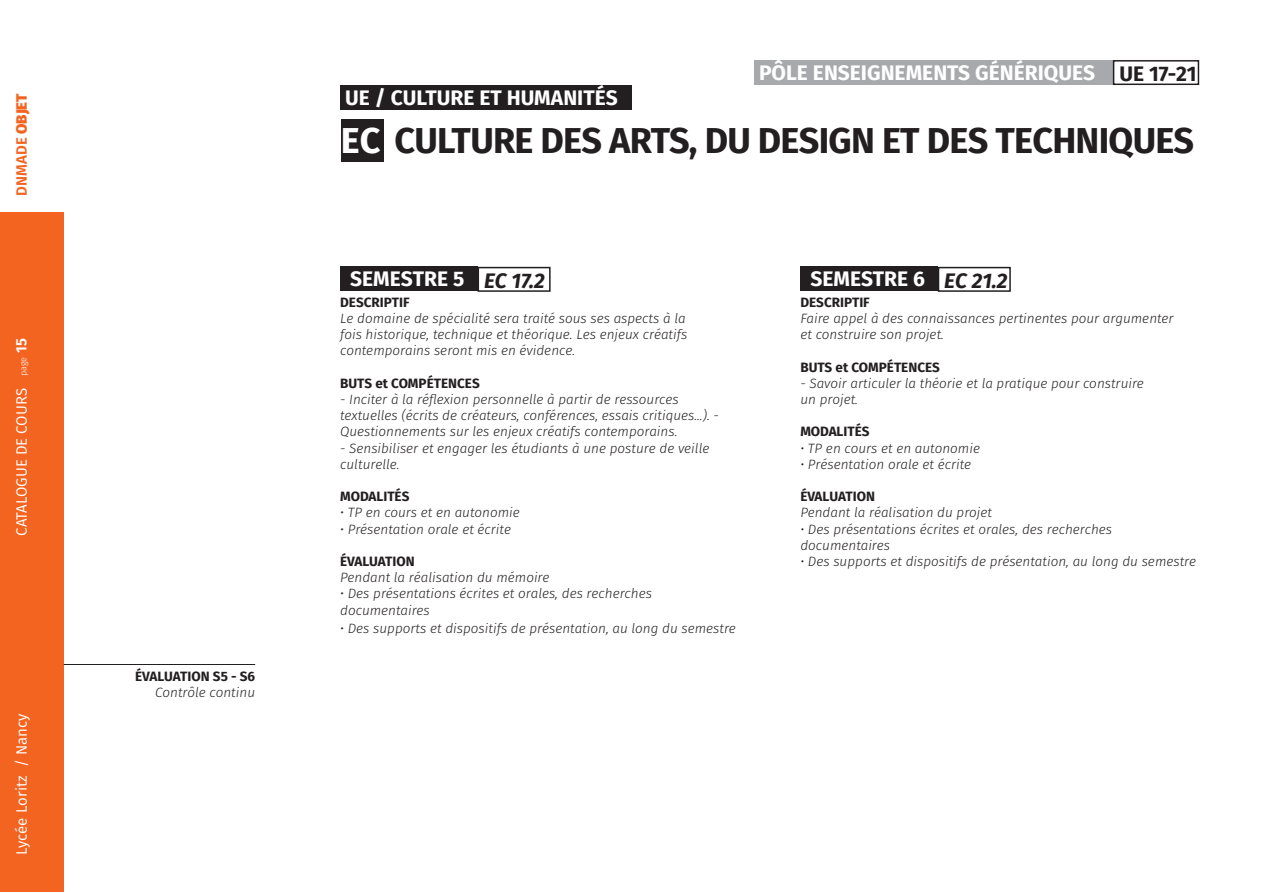
<style>
.page{position:relative;width:1263px;height:893px;background:#fff}
.page>*{position:absolute;margin:0;border:0;box-sizing:border-box;transform-origin:0 0}
.t1{font:700 36px "Fira Sans";letter-spacing:-.02em;color:#231f20}
.t2{font:700 21px "Fira Sans";color:#fff}
.t3{font:italic 700 21px "Fira Sans";color:#231f20}
.t4{font:700 21px "Fira Sans";color:#231f20}
.t5{font:15px "Fira Sans";color:#fff}
.t6{font:600 15px "Fira Sans";color:#f36421}
.t7{font:italic 300 13.5px/16.2px "Fira Sans";color:#231f20}
.t8{font:700 13.5px "Fira Sans";color:#231f20}
.t9{font:300 9px "Fira Sans";color:#fff}
.s1{font-weight:800}
.s2{font-weight:600;font-size:15px}
.s3{color:#fff}
</style>
<div class="page">
<div style="left:0;top:213px;width:64px;height:679px;background:#f36421"></div>
<div style="left:340px;top:86px;width:291px;height:24px;background:#231f20"></div>
<div style="left:340px;top:266px;width:137px;height:25px;background:#231f20"></div>
<div style="left:800px;top:266px;width:138px;height:25px;background:#231f20"></div>
<div style="left:754px;top:61px;width:359px;height:24px;background:#a8a9ad"></div>
<div style="left:1113px;top:60px;width:86px;height:25px;border:2px solid #231f20"></div>
<div style="left:477px;top:267px;width:74px;height:25px;border:2px solid #231f20"></div>
<div style="left:938px;top:267px;width:73px;height:25px;border:2px solid #231f20"></div>
<div style="left:341px;top:119px;width:42px;height:43px;background:#231f20"></div>
<hr style="left:64px;top:664px;width:191px;height:1px;background:#231f20">
<p class="t6" style="left:9px;top:196px;width:104px;rotate:-90deg">DNMADE <span class="s1">OBJET</span></p>
<p class="t9" style="left:17px;top:376px;width:40px;rotate:-90deg">page <span class="s2">15</span></p>
<p class="t5" style="left:10px;top:536px;width:149px;rotate:-90deg">CATALOGUE DE COURS</p>
<p class="t5" style="left:10px;top:855px;width:142px;rotate:-90deg">Lycée Loritz / Nancy</p>
<p class="t8" style="left:135px;top:665px;width:121px">ÉVALUATION S5 - S6</p>
<p class="t7" style="left:155px;top:684px;width:101px">Contrôle continu</p>
<p class="t2" style="left:345px;top:80px;width:274px">UE / CULTURE ET HUMANITÉS</p>
<p class="t2" style="left:759px;top:55px;width:338px">PÔLE ENSEIGNEMENTS GÉNÉRIQUES</p>
<p class="t4" style="left:1119px;top:56px;width:79px">UE 17-21</p>
<p class="t1" style="left:341px;top:110px;width:855px"><span class="s3">EC</span> CULTURE DES ARTS, DU DESIGN ET DES TECHNIQUES</p>
<p class="t2" style="left:350px;top:261px;width:116px">SEMESTRE 5</p>
<p class="t2" style="left:810px;top:261px;width:116px">SEMESTRE 6</p>
<p class="t3" style="left:484px;top:263px;width:62px">EC 17.2</p>
<p class="t3" style="left:944px;top:263px;width:65px">EC 21.2</p>
<p class="t8" style="left:340px;top:291px;width:71px">DESCRIPTIF</p>
<p class="t7" style="left:340px;top:310px;width:349px">Le domaine de spécialité sera traité sous ses aspects à la fois historique, technique et théorique. Les enjeux créatifs contemporains seront mis en évidence.</p>
<p class="t8" style="left:340px;top:372px;width:141px">BUTS et COMPÉTENCES</p>
<p class="t7" style="left:340px;top:391px;width:380px">- Inciter à la réflexion personnelle à partir de ressources textuelles (écrits de créateurs, conférences, essais critiques...). -<br>Questionnements sur les enjeux créatifs contemporains.</p>
<p class="t7" style="left:340px;top:440px;width:371px">- Sensibiliser et engager les étudiants à une posture de veille culturelle.</p>
<p class="t8" style="left:340px;top:485px;width:71px">MODALITÉS</p>
<p class="t7" style="left:340px;top:505px;width:181px">• TP en cours et en autonomie</p>
<p class="t7" style="left:340px;top:521px;width:172px">• Présentation orale et écrite</p>
<p class="t8" style="left:340px;top:550px;width:76px">ÉVALUATION</p>
<p class="t7" style="left:340px;top:569px;width:211px">Pendant la réalisation du mémoire</p>
<p class="t7" style="left:340px;top:586px;width:313px">• Des présentations écrites et orales, des recherches</p>
<p class="t7" style="left:340px;top:602px;width:91px">documentaires</p>
<p class="t7" style="left:340px;top:620px;width:397px">• Des supports et dispositifs de présentation, au long du semestre</p>
<p class="t8" style="left:800px;top:291px;width:71px">DESCRIPTIF</p>
<p class="t7" style="left:800px;top:310px;width:375px">Faire appel à des connaissances pertinentes pour argumenter</p>
<p class="t7" style="left:800px;top:326px;width:145px">et construire son projet.</p>
<p class="t8" style="left:800px;top:355px;width:141px">BUTS et COMPÉTENCES</p>
<p class="t7" style="left:800px;top:375px;width:345px">- Savoir articuler la théorie et la pratique pour construire</p>
<p class="t7" style="left:800px;top:391px;width:59px">un projet.</p>
<p class="t8" style="left:800px;top:420px;width:71px">MODALITÉS</p>
<p class="t7" style="left:800px;top:440px;width:181px">• TP en cours et en autonomie</p>
<p class="t7" style="left:800px;top:456px;width:172px">• Présentation orale et écrite</p>
<p class="t8" style="left:800px;top:485px;width:76px">ÉVALUATION</p>
<p class="t7" style="left:800px;top:505px;width:193px">Pendant la réalisation du projet</p>
<p class="t7" style="left:800px;top:521px;width:313px">• Des présentations écrites et orales, des recherches</p>
<p class="t7" style="left:800px;top:537px;width:91px">documentaires</p>
<p class="t7" style="left:800px;top:553px;width:397px">• Des supports et dispositifs de présentation, au long du semestre</p>
</div>
